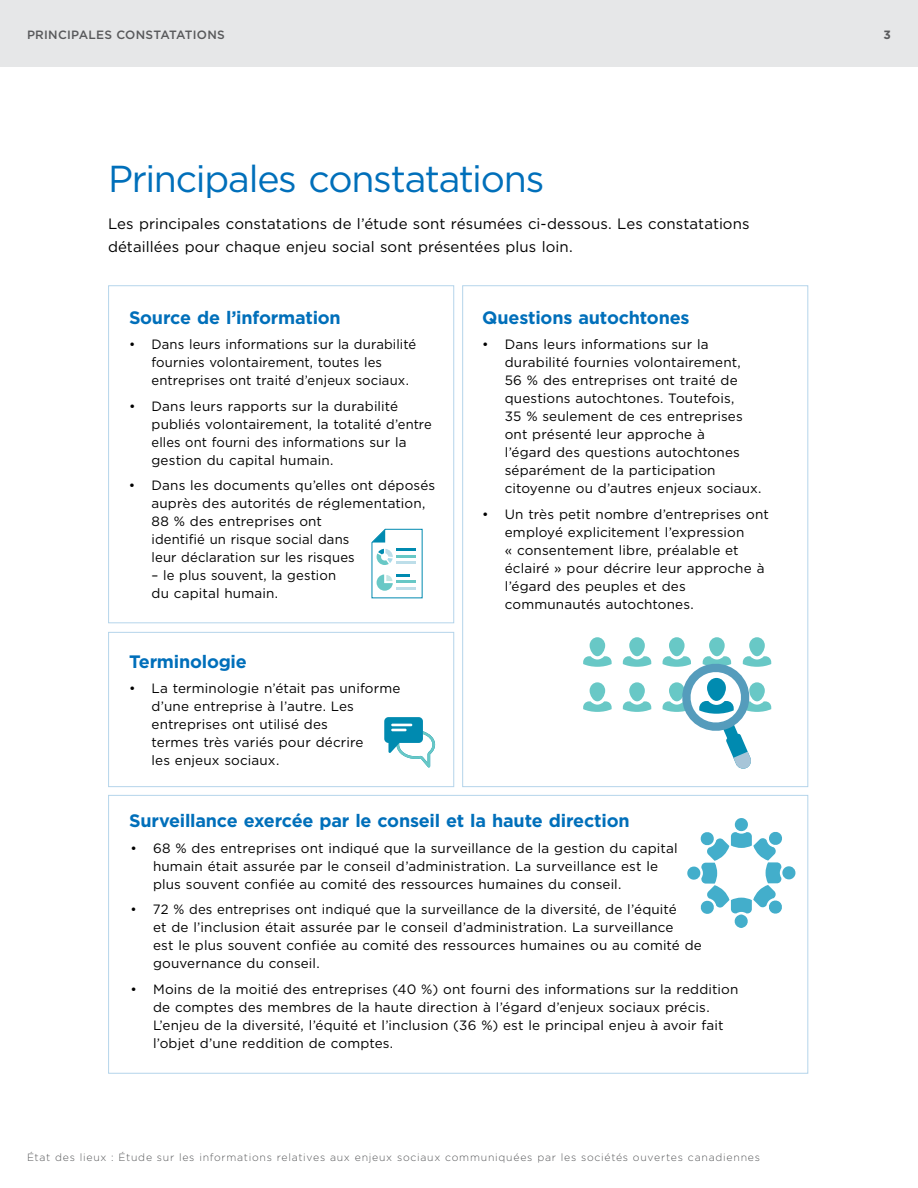
<style>
.page{position:relative;width:918px;height:1188px;background:#fff}
.page>*{position:absolute;margin:0;border:0;box-sizing:border-box;transform-origin:0 0}
.CPA_headChp{font:37.5px "Gotham";letter-spacing:-.035em;color:#006fba}
.Summary_of_Key_findi{font:700 18px "Gotham";letter-spacing:-.01em;color:#006fba}
.CPA__body{font:15px/22.5px "Gotham";letter-spacing:.005em;color:#000}
.t1{font:13.5px/18px "Gotham";letter-spacing:.01em;color:#000}
.t2{font:500 12px "Gotham";letter-spacing:.02em;color:#58595b}
.t3{font:700 12px "Gotham";color:#58595b}
.t4{font:300 10.5px "Gotham";letter-spacing:.07em;color:#58595b}
</style>
<div class="page">
<div style="left:749px;top:637px;width:16px;height:19px;background:#68c8c6;border-radius:8px"></div>
<div style="left:669px;top:637px;width:16px;height:19px;background:#68c8c6;border-radius:8px"></div>
<div style="left:709px;top:637px;width:16px;height:19px;background:#68c8c6;border-radius:8px"></div>
<svg style="left:663px;top:656px;width:108px;height:113px"></svg>
<svg style="left:623px;top:656px;width:28px;height:11px"></svg>
<div style="left:629px;top:637px;width:16px;height:19px;background:#68c8c6;border-radius:8px"></div>
<svg style="left:623px;top:701px;width:28px;height:11px"></svg>
<div style="left:629px;top:682px;width:16px;height:19px;background:#68c8c6;border-radius:8px"></div>
<svg style="left:583px;top:656px;width:29px;height:11px"></svg>
<div style="left:590px;top:637px;width:15px;height:19px;background:#68c8c6;border-radius:8px"></div>
<svg style="left:583px;top:701px;width:29px;height:11px"></svg>
<div style="left:590px;top:682px;width:15px;height:19px;background:#68c8c6;border-radius:8px"></div>
<svg style="left:687px;top:818px;width:109px;height:110px"></svg>
<svg style="left:371px;top:529px;width:52px;height:70px"></svg>
<svg style="left:384px;top:717px;width:51px;height:50px"></svg>
<div style="left:0;top:0;width:918px;height:68px;background:#e6e7e8"></div>
<p class="t2" style="left:27px;top:26px;width:199px">PRINCIPALES CONSTATATIONS</p>
<p class="t3" style="left:884px;top:26px;width:9px">3</p>
<h1 class="CPA_headChp" style="left:108px;top:155px;width:438px">Principales constatations</h1>
<p class="CPA__body" style="left:108px;top:213px;width:643px">Les principales constatations de l’étude sont résumées ci-dessous. Les constatations détaillées pour chaque enjeu social sont présentées plus loin.</p>
<p class="Summary_of_Key_findi" style="left:129px;top:306px;width:213px">Source de l’information</p>
<p class="t1" style="left:151px;top:335px;width:266px;text-indent:-22px">• Dans leurs informations sur la durabilité fournies volontairement, toutes les entreprises ont traité d’enjeux sociaux.</p>
<p class="t1" style="left:151px;top:397px;width:282px;text-indent:-22px">• Dans leurs rapports sur la durabilité publiés volontairement, la totalité d’entre elles ont fourni des informations sur la gestion du capital humain.</p>
<p class="t1" style="left:151px;top:476px;width:285px;text-indent:-23px">• Dans les documents qu’elles ont déposés auprès des autorités de réglementation, 88 % des entreprises ont<br>identifié un risque social dans<br>leur déclaration sur les risques</p>
<p class="t1" style="left:152px;top:566px;width:186px">– le plus souvent, la gestion du capital humain.</p>
<p class="Summary_of_Key_findi" style="left:129px;top:649px;width:119px">Terminologie</p>
<p class="t1" style="left:152px;top:679px;width:250px;text-indent:-23px">• La terminologie n’était pas uniforme d’une entreprise à l’autre. Les entreprises ont utilisé des<br>termes très variés pour décrire<br>les enjeux sociaux.</p>
<p class="Summary_of_Key_findi" style="left:482px;top:306px;width:209px">Questions autochtones</p>
<p class="t1" style="left:505px;top:335px;width:258px;text-indent:-23px">• Dans leurs informations sur la durabilité fournies volontairement,<br>56 % des entreprises ont traité de questions autochtones. Toutefois,<br>35 % seulement de ces entreprises ont présenté leur approche à<br>l’égard des questions autochtones séparément de la participation citoyenne ou d’autres enjeux sociaux.</p>
<p class="t1" style="left:505px;top:505px;width:266px;text-indent:-23px">• Un très petit nombre d’entreprises ont employé explicitement l’expression<br>« consentement libre, préalable et éclairé » pour décrire leur approche à l’égard des peuples et des communautés autochtones.</p>
<p class="Summary_of_Key_findi" style="left:129px;top:809px;width:502px">Surveillance exercée par le conseil et la haute direction</p>
<p class="t1" style="left:153px;top:839px;width:526px;text-indent:-23px">• 68 % des entreprises ont indiqué que la surveillance de la gestion du capital humain était assurée par le conseil d’administration. La surveillance est le plus souvent confiée au comité des ressources humaines du conseil.</p>
<p class="t1" style="left:153px;top:900px;width:550px;text-indent:-23px">• 72 % des entreprises ont indiqué que la surveillance de la diversité, de l’équité<br>et de l’inclusion était assurée par le conseil d’administration. La surveillance<br>est le plus souvent confiée au comité des ressources humaines ou au comité de gouvernance du conseil.</p>
<p class="t1" style="left:153px;top:980px;width:587px;text-indent:-23px">• Moins de la moitié des entreprises (40 %) ont fourni des informations sur la reddition de comptes des membres de la haute direction à l’égard d’enjeux sociaux précis.<br>L’enjeu de la diversité, l’équité et l’inclusion (36 %) est le principal enjeu à avoir fait l’objet d’une reddition de comptes.</p>
<p class="t4" style="left:27px;top:1151px;width:735px">État des lieux : Étude sur les informations relatives aux enjeux sociaux communiquées par les sociétés ouvertes canadiennes</p>
</div>
